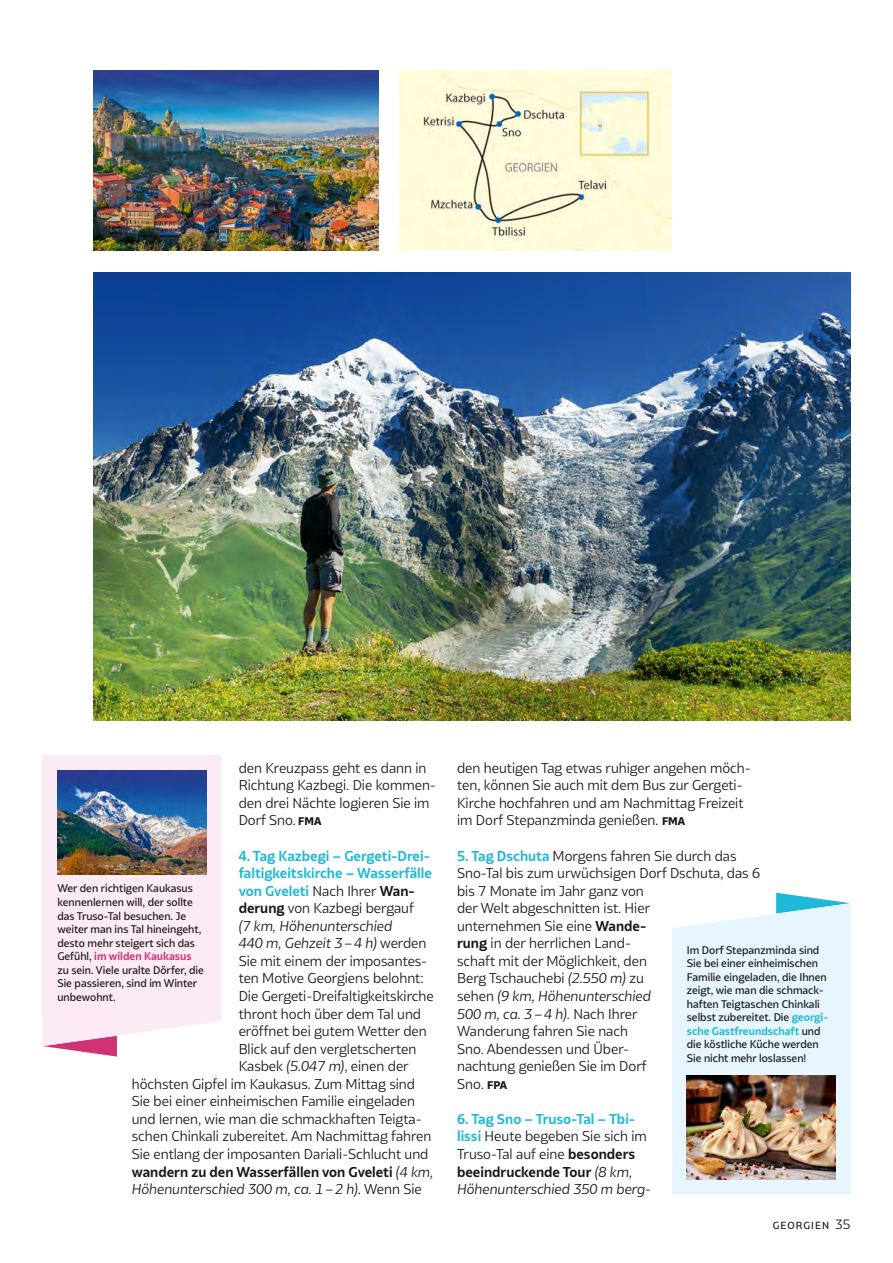
<style>
.page{position:relative;width:893px;height:1263px;background:#fff}
.page>*{position:absolute;margin:0;border:0;box-sizing:border-box;transform-origin:0 0}
.t1{font:13.5px/17.5px "Bw Glenn Sans";color:#181716}
.t2{font:italic 13.5px "Bw Glenn Sans";color:#181716}
.t3{font:700 13.5px "Bw Glenn Sans";color:#1eb9d6}
.t4{font:700 13.5px "Bw Glenn Sans";color:#181716}
.t5{font:500 10.5px/13.5px "Bw Glenn Sans";color:#181716}
.t6{font:500 9.75px "Bw Glenn Sans";letter-spacing:.105em;color:#181716}
.s1{font-weight:800;font-size:10.5px}
.s2{font-weight:400;color:#181716}
.s3{color:#181716}
.s4{font-weight:700}
.s5{font-style:normal}
.s6{font-style:italic}
.s7{font-weight:400;font-style:italic}
.s8{font-weight:700;color:#d13273}
.s9{font-weight:700;color:#1eb9d6}
.s10{font-weight:400;font-size:12.75px}
</style>
<div class="page">
<div style="left:43px;top:755px;width:178px;height:263px;background:#fceaf4"></div>
<img style="left:57px;top:770px;width:149px;height:104px">
<svg style="left:43px;top:1018px;width:178px;height:38px"></svg>
<div style="left:672px;top:931px;width:178px;height:263px;background:#e6f5fe"></div>
<img style="left:687px;top:1075px;width:149px;height:104px">
<svg style="left:672px;top:893px;width:178px;height:38px"></svg>
<img style="left:94px;top:272px;width:756px;height:448px">
<img style="left:400px;top:71px;width:272px;height:180px">
<img style="left:94px;top:71px;width:284px;height:180px">
<p class="t1" style="left:239px;top:759px;width:199px">den Kreuzpass geht es dann in<br>Richtung Kazbegi. Die kommen&shy;den drei Nächte logieren Sie im<br>Dorf Sno. <span class="s1">FMA</span></p>
<p class="t3" style="left:239px;top:847px;width:193px">4. Tag Kazbegi – Gergeti-Drei-</p>
<p class="t3" style="left:239px;top:865px;width:195px">faltigkeitskirche – Wasserfälle</p>
<p class="t3" style="left:239px;top:882px;width:178px">von Gveleti <span class="s2">Nach Ihrer</span> <span class="s3">Wan-</span></p>
<p class="t1" style="left:239px;top:899px;width:177px"><span class="s4">derung</span> von Kazbegi bergauf</p>
<p class="t2" style="left:239px;top:917px;width:155px">(7 km, Höhenunterschied</p>
<p class="t2" style="left:239px;top:935px;width:189px">440 m, Gehzeit 3–4 h) <span class="s5">werden</span></p>
<p class="t1" style="left:239px;top:952px;width:190px">Sie mit einem der imposantes-</p>
<p class="t1" style="left:239px;top:969px;width:186px">ten Motive Georgiens belohnt:</p>
<p class="t1" style="left:239px;top:987px;width:196px">Die Gergeti-Dreifaltigkeitskirche</p>
<p class="t1" style="left:239px;top:1005px;width:184px">thront hoch über dem Tal und</p>
<p class="t1" style="left:239px;top:1022px;width:190px">eröffnet bei gutem Wetter den</p>
<p class="t1" style="left:239px;top:1040px;width:179px">Blick auf den vergletscherten</p>
<p class="t1" style="left:239px;top:1057px;width:172px">Kasbek <span class="s6">(5.047 m)</span>, einen der</p>
<p class="t1" style="left:132px;top:1075px;width:285px">höchsten Gipfel im Kaukasus. Zum Mittag sind</p>
<p class="t1" style="left:132px;top:1092px;width:285px">Sie bei einer einheimischen Familie eingeladen</p>
<p class="t1" style="left:132px;top:1110px;width:291px">und lernen, wie man die schmackhaften Teigta-</p>
<p class="t1" style="left:132px;top:1127px;width:301px">schen Chinkali zubereitet. Am Nachmittag fahren</p>
<p class="t1" style="left:132px;top:1145px;width:298px">Sie entlang der imposanten Dariali-Schlucht und</p>
<p class="t4" style="left:132px;top:1163px;width:303px">wandern zu den Wasserfällen von Gveleti <span class="s7">(4 km,</span></p>
<p class="t2" style="left:132px;top:1181px;width:291px">Höhenunterschied 300 m, ca. 1–2 h)<span class="s5">. Wenn Sie</span></p>
<p class="t5" style="left:57px;top:882px;width:148px">Wer den richtigen Kaukasus kennenlernen will, der sollte das Truso-Tal besuchen. Je weiter man ins Tal hineingeht, desto mehr steigert sich das<br>Gefühl, <span class="s8">im wilden Kaukasus </span>zu sein. Viele uralte Dörfer, die<br>Sie passieren, sind im Winter unbewohnt.</p>
<p class="t1" style="left:457px;top:759px;width:295px">den heutigen Tag etwas ruhiger angehen möch&shy;ten, können Sie auch mit dem Bus zur Gergeti-Kirche hochfahren und am Nachmittag Freizeit im Dorf Stepanzminda genießen. <span class="s1">FMA</span></p>
<p class="t1" style="left:457px;top:847px;width:304px"><span class="s9">5. Tag Dschuta</span> Morgens fahren Sie durch das<br>Sno-Tal bis zum urwüchsigen Dorf Dschuta, das 6 bis 7 Monate im Jahr ganz von<br>der Welt abgeschnitten ist. Hier<br>unternehmen Sie eine <span class="s4">Wande-<br>rung</span> in der herrlichen Land-<br>schaft mit der Möglichkeit, den<br>Berg Tschauchebi <span class="s6">(2.550 m)</span> zu<br>sehen <span class="s6">(9 km, Höhenunterschied<br>500 m, ca. 3–4 h)</span>. Nach Ihrer<br>Wanderung fahren Sie nach<br>Sno. Abendessen und Über-<br>nachtung genießen Sie im Dorf<br>Sno. <span class="s1">FPA</span></p>
<p class="t1" style="left:457px;top:1110px;width:196px"><span class="s9">6. Tag Sno – Truso-Tal – Tbi&shy;lissi</span> Heute begeben Sie sich im<br>Truso-Tal auf eine <span class="s4">besonders beeindruckende Tour</span> <span class="s6">(8 km,<br>Höhenunterschied 350 m berg-</span></p>
<p class="t5" style="left:687px;top:943px;width:143px">Im Dorf Stepanzminda sind<br>Sie bei einer einheimischen<br>Familie eingeladen, die Ihnen zeigt, wie man die schmack&shy;haften Teigtaschen Chinkali selbst zubereitet. Die <span class="s9">georgi&shy;sche Gastfreundschaft</span> und die köstliche Küche werden<br>Sie nicht mehr loslassen!</p>
<p class="t6" style="left:773px;top:1219px;width:79px">GEORGIEN <span class="s10">35</span></p>
</div>
